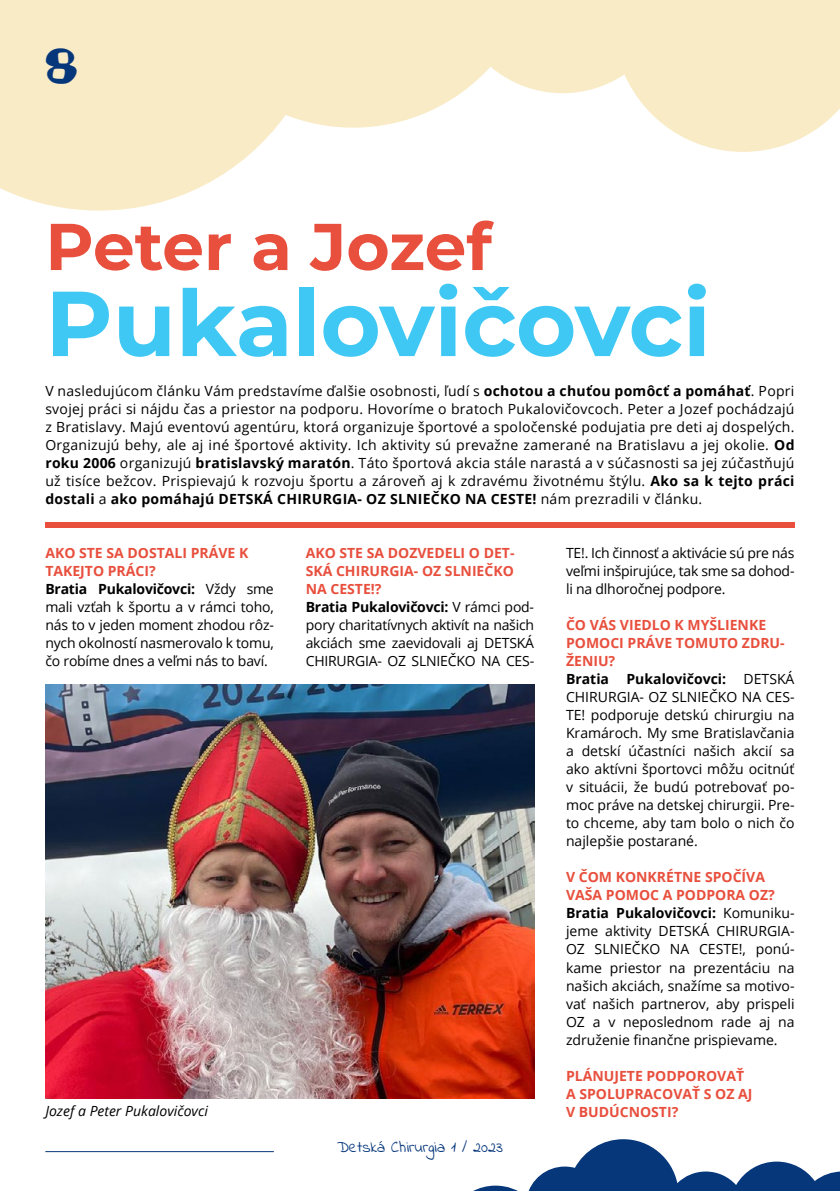
<style>
.page{position:relative;width:840px;height:1191px;background:#fff}
.page>*{position:absolute;margin:0;border:0;box-sizing:border-box;transform-origin:0 0}
.t1{font:700 92px "Montserrat";color:#40c8f4}
.t2{font:700 66px "Montserrat";letter-spacing:-.005em;color:#e84f3d}
.t3{font:43.2px "Spongeboy Me Bob";color:#06377b}
.t4{font:16px "Indie Flower";color:#06377b}
.t5{font:14px/18px "Open Sans";color:#000}
.t6{font:700 14px/18px "Open Sans";color:#e84f3d}
.t7{font:italic 14px "Open Sans";color:#000}
.s1{font-weight:700}
.s2{font-weight:700;color:#e84f3d}
</style>
<div class="page">
<svg style="left:0;top:0;width:363px;height:211px;fill:#f9ebc6"></svg>
<svg style="left:363px;top:0;width:476px;height:152px;fill:#f9ebc6"></svg>
<hr style="left:45px;top:1151px;width:229px;height:1px;background:#06377b">
<svg style="left:473px;top:1139px;width:366px;height:52px"></svg>
<img style="left:45px;top:684px;width:489px;height:414px">
<div style="left:45px;top:522px;width:749px;height:5px;background:#e84f3d"></div>
<h3 class="t3" style="left:45px;top:45px;width:33px">8</h3>
<h2 class="t2" style="left:45px;top:199px;width:448px">Peter a Jozef</h2>
<h1 class="t1" style="left:45px;top:257px;width:666px">Pukalovičovci</h1>
<p class="t5" style="left:45px;top:382px;width:750px;text-align:justify">V nasledujúcom článku Vám predstavíme ďalšie osobnosti, ľudí s <span class="s1">ochotou a chuťou pomôcť a pomáhať</span>. Popri svojej práci si nájdu čas a priestor na podporu. Hovoríme o bratoch Pukalovičovcoch. Peter a Jozef pochádzajú z Bratislavy. Majú eventovú agentúru, ktorá organizuje športové a spoločenské podujatia pre deti aj dospelých.<br>Organizujú behy, ale aj iné športové aktivity. Ich aktivity sú prevažne zamerané na Bratislavu a jej okolie. <span class="s1">Od roku 2006</span> organizujú <span class="s1">bratislavský maratón</span>. Táto športová akcia stále narastá a v súčasnosti sa jej zúčastňujú už tisíce bežcov. Prispievajú k rozvoju športu a zároveň aj k zdravému životnému štýlu. <span class="s1">Ako sa k tejto práci dostali</span> a <span class="s1">ako pomáhajú DETSKÁ CHIRURGIA- OZ SLNIEČKO NA CESTE!</span> nám prezradili v článku.</p>
<p class="t5" style="left:45px;top:544px;width:230px"><span class="s2">AKO STE SA DOSTALI PRÁVE K<br>TAKEJTO PRÁCI?<br></span><span class="s1">Bratia Pukalovičovci:</span> Vždy sme mali vzťah k športu a v rámci toho, nás to v jeden moment zhodou rôz&shy;nych okolností nasmerovalo k tomu, čo robíme dnes a veľmi nás to baví.</p>
<p class="t7" style="left:45px;top:1101px;width:164px">Jozef a Peter Pukalovičovci</p>
<p class="t5" style="left:305px;top:544px;width:230px"><span class="s2">AKO STE SA DOZVEDELI O DET-<br>SKÁ CHIRURGIA- OZ SLNIEČKO<br>NA CESTE!?<br></span><span class="s1">Bratia Pukalovičovci:</span> V rámci pod&shy;pory charitatívnych aktivít na našich akciách sme zaevidovali aj DETSKÁ<br>CHIRURGIA- OZ SLNIEČKO NA CES-</p>
<p class="t5" style="left:565px;top:544px;width:230px;text-align:justify">TE!. Ich činnosť a aktivácie sú pre nás veľmi inšpirujúce, tak sme sa dohod&shy;li na dlhoročnej podpore.</p>
<p class="t5" style="left:565px;top:616px;width:230px"><span class="s2">ČO VÁS VIEDLO K MYŠLIENKE<br>POMOCI PRÁVE TOMUTO ZDRU-<br>ŽENIU?<br></span><span class="s1">Bratia Pukalovičovci:</span> DETSKÁ<br>CHIRURGIA- OZ SLNIEČKO NA CES-<br>TE! podporuje detskú chirurgiu na<br>Kramároch. My sme Bratislavčania a detskí účastníci našich akcií sa ako aktívni športovci môžu ocitnúť v situácii, že budú potrebovať po&shy;moc práve na detskej chirurgii. Pre&shy;to chceme, aby tam bolo o nich čo najlepšie postarané.</p>
<p class="t5" style="left:565px;top:868px;width:230px"><span class="s2">V ČOM KONKRÉTNE SPOČÍVA<br>VAŠA POMOC A PODPORA OZ?<br></span><span class="s1">Bratia Pukalovičovci:</span> Komuniku&shy;jeme aktivity DETSKÁ CHIRURGIA-<br>OZ SLNIEČKO NA CESTE!, ponú&shy;kame priestor na prezentáciu na našich akciách, snažíme sa motivo&shy;vať našich partnerov, aby prispeli<br>OZ a v neposlednom rade aj na združenie finančne prispievame.</p>
<p class="t6" style="left:565px;top:1066px;width:188px">PLÁNUJETE PODPOROVAŤ<br>A SPOLUPRACOVAŤ S OZ AJ<br>V BUDÚCNOSTI?</p>
<p class="t4" style="left:337px;top:1136px;width:167px">Detská Chirurgia 1 / 2023</p>
</div>
